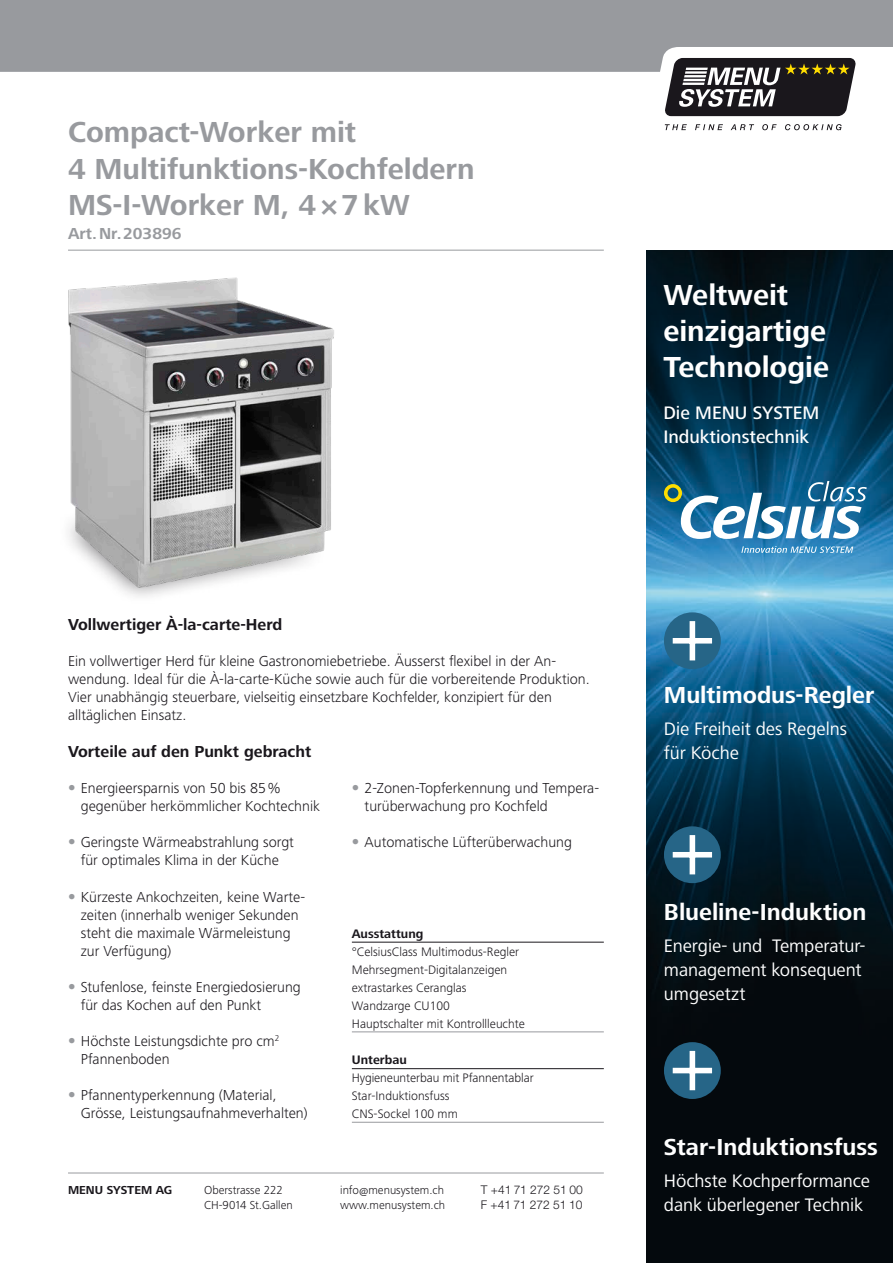
<style>
.page{position:relative;width:893px;height:1263px;background:#fff}
.page>*{position:absolute;margin:0;border:0;box-sizing:border-box;transform-origin:0 0}
.t1{font:700 30px/36.2px "Frutiger Next LT";color:#989a9e}
.t2{font:700 30px/36px "Frutiger Next LT";color:#fff}
.t3{font:700 24px "Frutiger Next LT";letter-spacing:-.005em;color:#fff}
.t4{font:18.75px/24px "Frutiger Next LT";letter-spacing:-.005em;color:#fff}
.t5{font:500 18.75px/24px "Frutiger Next LT";color:#fff}
.t6{font:700 16.5px "Frutiger Next LT";color:#1a171c}
.t7{font:700 16.5px "Frutiger Next LT";color:#989a9e}
.t8{font:300 15px/18px "Frutiger Next LT";color:#1a171c}
.t9{font:300 12.75px/18px "Frutiger Next LT";color:#1a171c}
.t10{font:700 12.75px "Frutiger Next LT";color:#1a171c}
.t11{font:300 12px/15px "Frutiger Next LT";color:#1a171c}
.t12{font:300 12px/14.4px "Helvetica Neue";color:#1a171c}
.t13{font:700 12px "Frutiger Next LT";color:#1a171c}
.s1{font-family:"Trade Gothic";font-weight:400;color:#989a9e}
</style>
<div class="page">
<hr style="left:68px;top:1172px;width:536px;height:1px;background:#989a9e">
<img style="left:646px;top:251px;width:247px;height:1012px">
<svg style="left:664px;top:481px;width:203px;height:58px"></svg>
<svg style="left:741px;top:546px;width:112px;height:7px"></svg>
<div style="left:0;top:0;width:893px;height:72px;background:#989a9e"></div>
<svg style="left:665px;top:124px;width:22px;height:6px"></svg>
<svg style="left:695px;top:124px;width:28px;height:6px"></svg>
<svg style="left:731px;top:124px;width:23px;height:6px"></svg>
<svg style="left:762px;top:124px;width:15px;height:6px"></svg>
<svg style="left:785px;top:124px;width:57px;height:6px"></svg>
<svg style="left:664px;top:58px;width:191px;height:58px"></svg>
<hr style="left:68px;top:250px;width:536px;height:1px;background:#989a9e">
<img style="left:68px;top:249px;width:296px;height:348px">
<hr style="left:352px;top:942px;width:252px;height:1px;background:#1a171c">
<hr style="left:352px;top:1031px;width:252px;height:1px;background:#989a9e">
<hr style="left:352px;top:1068px;width:252px;height:1px;background:#1a171c">
<hr style="left:352px;top:1122px;width:252px;height:1px;background:#989a9e">
<svg style="left:664px;top:1042px;width:57px;height:57px"></svg>
<svg style="left:667px;top:1045px;width:51px;height:51px;background:#44738d"></svg>
<svg style="left:664px;top:826px;width:57px;height:57px"></svg>
<svg style="left:667px;top:829px;width:51px;height:51px;background:#447590"></svg>
<div style="left:664px;top:612px;width:57px;height:57px;background:#266587;border-radius:50%"></div>
<svg style="left:667px;top:615px;width:51px;height:51px"></svg>
<h1 class="t1" style="left:68px;top:114px;width:408px">Compact-Worker mit<br>4 Multifunktions-Kochfeldern<br>MS-I-Worker M, 4×7kW</h1>
<p class="t7" style="left:68px;top:224px;width:115px">Art.Nr.203896</p>
<h1 class="t2" style="left:663px;top:277px;width:167px">Weltweit einzigartige<br>Technologie</h1>
<p class="t5" style="left:663px;top:401px;width:157px">Die MENU SYSTEM<br>Induktionstechnik</p>
<p class="t6" style="left:68px;top:616px;width:216px">Vollwertiger À-la-carte-Herd</p>
<p class="t8" style="left:68px;top:652px;width:523px">Ein vollwertiger Herd für kleine Gastronomiebetriebe. Äusserst flexibel in der An&shy;wendung. Ideal für die À-la-carte-Küche sowie auch für die vorbereitende Produktion.<br>Vier unabhängig steuerbare, vielseitig einsetzbare Kochfelder, konzipiert für den alltäglichen Einsatz.</p>
<p class="t6" style="left:68px;top:742px;width:245px">Vorteile auf den Punkt gebracht</p>
<p class="t8" style="left:81px;top:779px;width:241px;text-indent:-13px"><span class="s1">•</span> Energieersparnis von 50 bis 85% gegenüber herkömmlicher Kochtechnik</p>
<p class="t8" style="left:68px;top:833px;width:227px;text-align:center"><span class="s1">•</span> Geringste Wärmeabstrahlung sorgt für optimales Klima in der Küche</p>
<p class="t8" style="left:81px;top:887px;width:226px;text-indent:-13px"><span class="s1">•</span> Kürzeste Ankochzeiten, keine Warte&shy;zeiten (innerhalb weniger Sekunden steht die maximale Wärmeleistung zur Verfügung)</p>
<p class="t8" style="left:81px;top:978px;width:222px;text-indent:-13px"><span class="s1">•</span> Stufenlose, feinste Energiedosierung für das Kochen auf den Punkt</p>
<p class="t8" style="left:81px;top:1032px;width:200px;text-indent:-13px"><span class="s1">•</span> Höchste Leistungsdichte pro cm<sup>2<br></sup>Pfannenboden</p>
<p class="t8" style="left:81px;top:1086px;width:229px;text-indent:-13px"><span class="s1">•</span> Pfannentyperkennung (Material,<br>Grösse, Leistungsaufnahmeverhalten)</p>
<p class="t8" style="left:365px;top:779px;width:236px;text-indent:-13px"><span class="s1">•</span> 2-Zonen-Topferkennung und Tempera&shy;turüberwachung pro Kochfeld</p>
<p class="t8" style="left:352px;top:833px;width:222px"><span class="s1">•</span> Automatische Lüfterüberwachung</p>
<p class="t10" style="left:352px;top:926px;width:73px">Ausstattung</p>
<p class="t9" style="left:352px;top:942px;width:175px">°CelsiusClass Multimodus-Regler<br>Mehrsegment-Digitalanzeigen extrastarkes Ceranglas<br>Wandzarge CU100<br>Hauptschalter mit Kontrollleuchte</p>
<p class="t10" style="left:352px;top:1053px;width:56px">Unterbau</p>
<p class="t9" style="left:352px;top:1069px;width:183px">Hygieneunterbau mit Pfannentablar<br>Star-Induktionsfuss<br>CNS-Sockel 100 mm</p>
<p class="t13" style="left:68px;top:1183px;width:106px">MENU SYSTEM AG</p>
<p class="t11" style="left:204px;top:1182px;width:90px">Oberstrasse 222<br>CH-9014 St.Gallen</p>
<p class="t11" style="left:340px;top:1182px;width:107px">info@menusystem.ch www.menusystem.ch</p>
<p class="t12" style="left:481px;top:1183px;width:104px">T +41 71 272 51 00<br>F +41 71 272 51 10</p>
<h2 class="t3" style="left:664px;top:681px;width:212px">Multimodus-Regler</h2>
<p class="t4" style="left:664px;top:717px;width:185px">Die Freiheit des Regelns für Köche</p>
<h2 class="t3" style="left:664px;top:898px;width:204px">Blueline-Induktion</h2>
<p class="t4" style="left:664px;top:934px;width:203px">Energie- und Temperatur&shy;management konsequent umgesetzt</p>
<h2 class="t3" style="left:664px;top:1133px;width:215px">Star-Induktionsfuss</h2>
<p class="t4" style="left:664px;top:1169px;width:208px">Höchste Kochperformance dank überlegener Technik</p>
</div>
